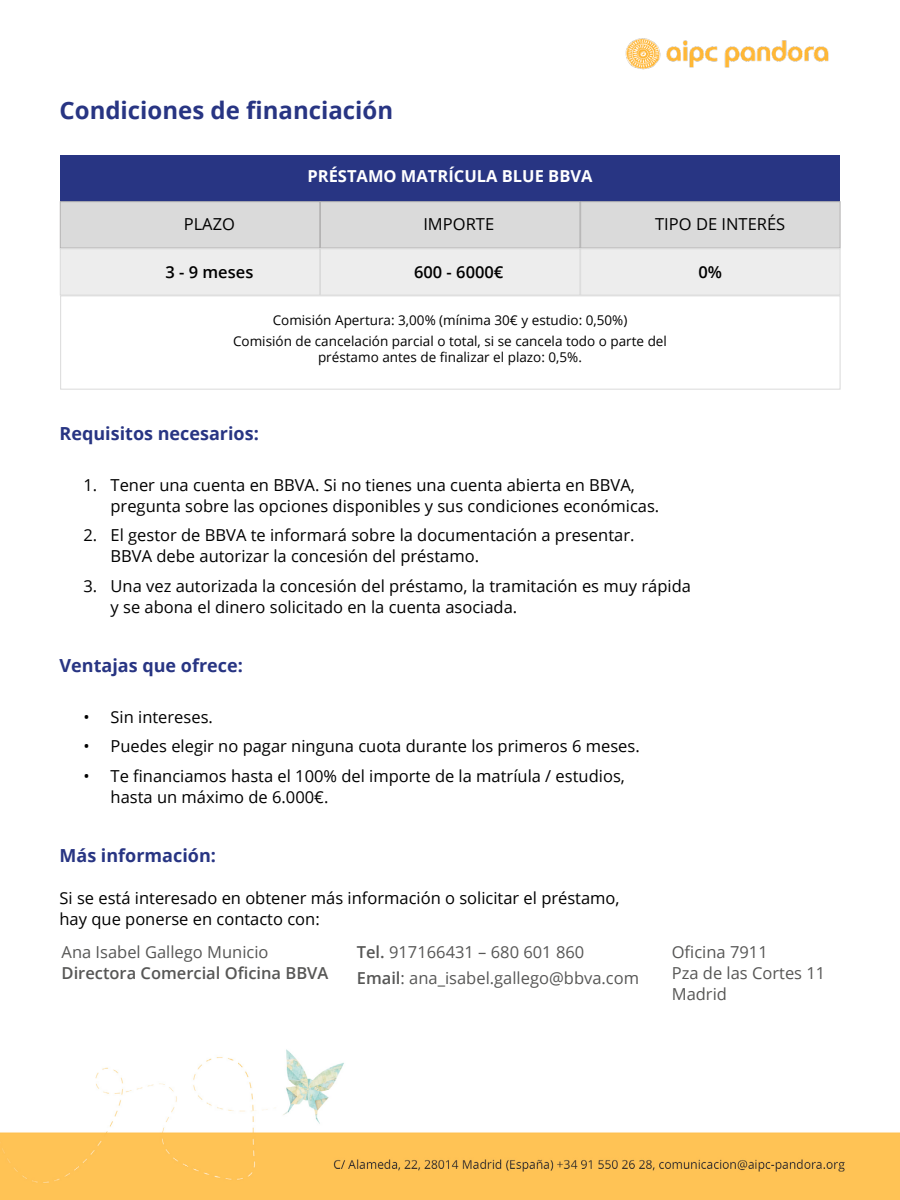
<style>
.page{position:relative;width:900px;height:1200px;background:#fff}
.page>*{position:absolute;margin:0;border:0;box-sizing:border-box;transform-origin:0 0}
.t1{font:700 24px "Open Sans";color:#283583}
.t2{font:700 18px "Open Sans";color:#283583}
.t3{font:16.5px/21px "Open Sans";color:#000}
.t4{font:16.5px/21px "Open Sans";color:#575756}
.t5{font:600 16.5px "Open Sans";color:#575756}
.t6{font:700 16.5px "Open Sans";color:#fff}
.t7{font:600 16.5px "Open Sans";color:#000}
.t8{font:13.5px/20.7px "Open Sans";color:#000;text-align:center}
.s1{font-weight:600}
</style>
<div class="page">
<img style="left:625px;top:38px;width:204px;height:32px">
<img style="left:0;top:1049px;width:900px;height:151px">
<div style="left:60px;top:155px;width:780px;height:47px;background:#283583"></div>
<div style="left:60px;top:201px;width:260px;height:47px;background:#dadada;border:1px solid #b3b2b2"></div>
<div style="left:60px;top:248px;width:260px;height:47px;background:#ededed;border:1px solid #dadada"></div>
<div style="left:320px;top:201px;width:260px;height:47px;background:#dadada;border:1px solid #b3b2b2"></div>
<div style="left:320px;top:248px;width:260px;height:47px;background:#ededed;border:1px solid #dadada"></div>
<div style="left:580px;top:201px;width:260px;height:47px;background:#dadada;border:1px solid #b3b2b2"></div>
<div style="left:580px;top:248px;width:260px;height:47px;background:#ededed;border:1px solid #dadada"></div>
<div style="left:60px;top:295px;width:780px;height:95px;background:#fff;border:1px solid #dadada"></div>
<h1 class="t1" style="left:60px;top:93px;width:335px">Condiciones de financiación</h1>
<p class="t6" style="left:307px;top:165px;width:287px">Préstamo Matrícula Blue BBVA</p>
<p class="t3" style="left:184px;top:213px;width:53px">PLAZO</p>
<p class="t3" style="left:423px;top:213px;width:72px">IMPORTE</p>
<p class="t3" style="left:655px;top:213px;width:132px">TIPO DE INTERÉS</p>
<p class="t7" style="left:166px;top:261px;width:89px">3 - 9 meses</p>
<p class="t7" style="left:414px;top:261px;width:91px">600 - 6000€</p>
<p class="t7" style="left:699px;top:261px;width:25px">0%</p>
<p class="t8" style="left:233px;top:310px;width:435px">Comisión Apertura: 3,00% (mínima 30€ y estudio: 0,50%)<br>Comisión de cancelación parcial o total, si se cancela todo o parte del</p>
<p class="t8" style="left:318px;top:347px;width:265px">préstamo antes de finalizar el plazo: 0,5%.</p>
<p class="t2" style="left:60px;top:421px;width:201px">Requisitos necesarios:</p>
<p class="t3" style="left:111px;top:474px;width:550px;text-indent:-27px">1. Tener una cuenta en BBVA. Si no tienes una cuenta abierta en BBVA, pregunta sobre las opciones disponibles y sus condiciones económicas.</p>
<p class="t3" style="left:111px;top:525px;width:525px;text-indent:-27px">2. El gestor de BBVA te informará sobre la documentación a presentar.<br>BBVA debe autorizar la concesión del préstamo.</p>
<p class="t3" style="left:111px;top:575px;width:582px;text-indent:-27px">3. Una vez autorizada la concesión del préstamo, la tramitación es muy rápida y se abona el dinero solicitado en la cuenta asociada.</p>
<p class="t2" style="left:60px;top:653px;width:185px">Ventajas que ofrece:</p>
<p class="t3" style="left:84px;top:706px;width:131px">• Sin intereses.</p>
<p class="t3" style="left:84px;top:735px;width:558px">• Puedes elegir no pagar ninguna cuota durante los primeros 6 meses.</p>
<p class="t3" style="left:111px;top:765px;width:516px;text-indent:-27px">• Te financiamos hasta el 100% del importe de la matríula / estudios, hasta un máximo de 6.000€.</p>
<p class="t2" style="left:60px;top:843px;width:158px">Más información:</p>
<p class="t3" style="left:60px;top:887px;width:562px">Si se está interesado en obtener más información o solicitar el préstamo, hay que ponerse en contacto con:</p>
<p class="t4" style="left:62px;top:942px;width:208px">Ana Isabel Gallego Municio</p>
<p class="t5" style="left:62px;top:962px;width:268px">Directora Comercial Oficina BBVA</p>
<p class="t4" style="left:357px;top:939px;width:284px;line-height:25.2px"><span class="s1">Tel.</span> 917166431 – 680 601 860<br><span class="s1">Email</span>: ana_isabel.gallego@bbva.com</p>
<p class="t4" style="left:672px;top:942px;width:155px">Oficina 7911<br>Pza de las Cortes 11<br>Madrid</p>
</div>
